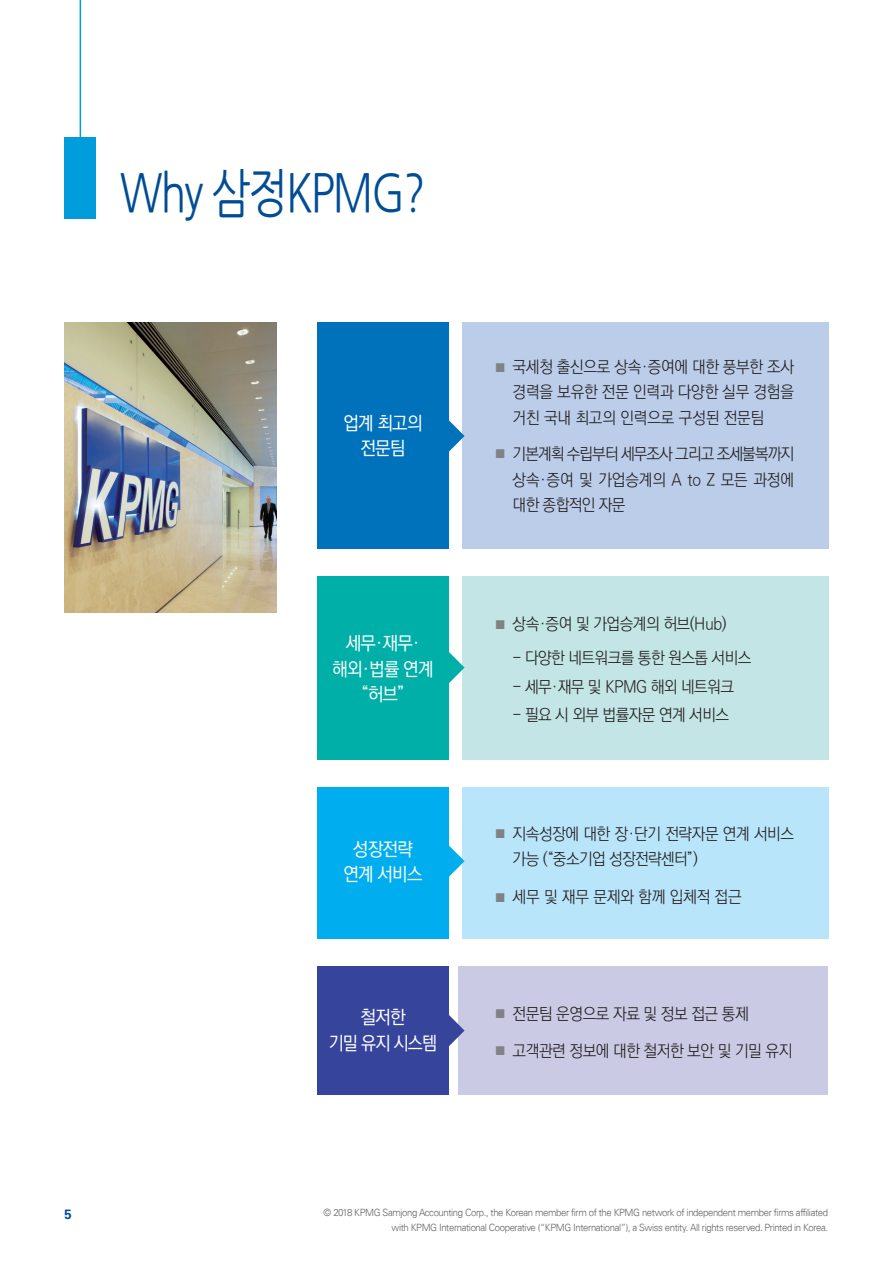
<style>
.page{position:relative;width:893px;height:1263px;background:#fff}
.page>*{position:absolute;margin:0;border:0;box-sizing:border-box;transform-origin:0 0}
.t1{font:52.5px "Nanum Gothic";letter-spacing:-.05em;color:#014d95;scale:.8 1}
.t2{font:500 18.75px/25.5px "Ko Pub Dotum";letter-spacing:-.04em;color:#fff;text-align:center;scale:.95 1}
.t3{font:300 16.5px/25.5px "Ko Pub Dotum";letter-spacing:-.03em;color:#231f20;text-align:justify;scale:.95 1}
.t4{font:300 16.5px "Ko Pub Dotum";letter-spacing:-.01em;color:#231f20;scale:.95 1}
.t5{font:700 13.5px "Univers LT Std";color:#014d97}
.t6{font:300 11.25px "Ko Pub Dotum";color:#808285;scale:.95 1}
.t7{font:300 10.05px/15px "Univers 45";letter-spacing:-.04em;color:#636366;text-align:right;scale:.95 1}
.s1{font-size:11.25px;color:#808285}
</style>
<div class="page">
<hr style="left:80px;top:0;width:1px;height:137px;background:#009cdc">
<div style="left:64px;top:137px;width:32px;height:82px;background:#009cdc"></div>
<img style="left:64px;top:322px;width:212px;height:290px">
<div style="left:317px;top:577px;width:132px;height:183px;background:#00afa8"></div>
<div style="left:462px;top:577px;width:366px;height:183px;background:#c3e5e5"></div>
<svg style="left:449px;top:652px;width:16px;height:31px"></svg>
<div style="left:317px;top:787px;width:132px;height:151px;background:#00aeef"></div>
<div style="left:462px;top:787px;width:366px;height:151px;background:#b9e5fa"></div>
<svg style="left:449px;top:845px;width:16px;height:32px"></svg>
<div style="left:317px;top:966px;width:132px;height:129px;background:#36449c"></div>
<div style="left:458px;top:967px;width:370px;height:128px;background:#cacae4"></div>
<svg style="left:449px;top:1015px;width:16px;height:31px"></svg>
<div style="left:317px;top:322px;width:132px;height:227px;background:#0072bc"></div>
<div style="left:462px;top:322px;width:366px;height:227px;background:#bbcde9"></div>
<svg style="left:449px;top:420px;width:16px;height:32px"></svg>
<h1 class="t1" style="left:120px;top:168px;width:384px">Why 삼정KPMG?</h1>
<p class="t2" style="left:343px;top:411px;width:85px">업계 최고의 전문팀</p>
<p class="t2" style="left:332px;top:631px;width:108px">세무·재무· 해외·법률 연계 “허브”</p>
<p class="t2" style="left:343px;top:837px;width:85px">성장전략 연계 서비스</p>
<p class="t6" style="left:496px;top:362px;width:12px">■</p>
<p class="t3" style="left:513px;top:355px;width:298px">국세청 출신으로 상속·증여에 대한 풍부한 조사 경력을 보유한 전문 인력과 다양한 실무 경험을 거친 국내 최고의 인력으로 구성된 전문팀</p>
<p class="t6" style="left:496px;top:448px;width:12px">■</p>
<p class="t3" style="left:513px;top:442px;width:298px">기본계획 수립부터 세무조사 그리고 조세불복까지 상속·증여 및 가업승계의 A to Z 모든 과정에 대한 종합적인 자문</p>
<p class="t3" style="left:496px;top:611px;width:245px"><span class="s1">■</span> 상속·증여 및 가업승계의 허브(Hub)</p>
<p class="t3" style="left:513px;top:646px;width:253px">- 다양한 네트워크를 통한 원스톱 서비스</p>
<p class="t3" style="left:513px;top:674px;width:235px">- 세무·재무 및 KPMG 해외 네트워크</p>
<p class="t3" style="left:513px;top:703px;width:229px">- 필요 시 외부 법률자문 연계 서비스</p>
<p class="t6" style="left:496px;top:828px;width:12px">■</p>
<p class="t3" style="left:513px;top:821px;width:298px">지속성장에 대한 장·단기 전략자문 연계 서비스 가능 (“중소기업 성장전략센터”)</p>
<p class="t4" style="left:496px;top:889px;width:261px"><span class="s1">■</span> 세무 및 재무 문제와 함께 입체적 접근</p>
<p class="t2" style="left:329px;top:1005px;width:116px">철저한<br>기밀 유지 시스템</p>
<p class="t3" style="left:496px;top:1001px;width:268px"><span class="s1">■</span> 전문팀 운영으로 자료 및 정보 접근 통제</p>
<p class="t3" style="left:496px;top:1039px;width:314px"><span class="s1">■</span> 고객관련 정보에 대한 철저한 보안 및 기밀 유지</p>
<p class="t5" style="left:64px;top:1206px;width:9px">5</p>
<p class="t7" style="left:324px;top:1205px;width:533px">© 2018 KPMG Samjong Accounting Corp., the Korean member firm of the KPMG network of independent member firms affiliated with KPMG International Cooperative (“KPMG International”), a Swiss entity. All rights reserved. Printed in Korea.</p>
</div>
